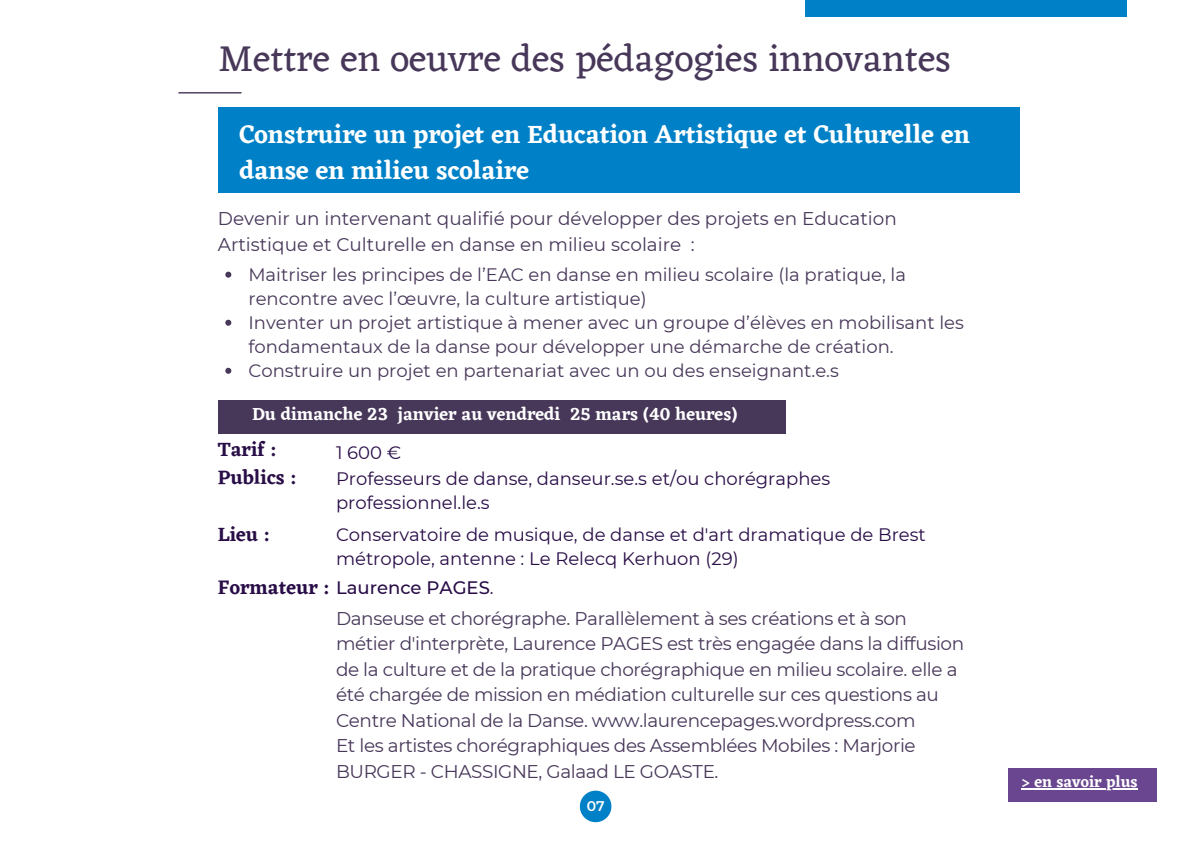
<style>
.page{position:relative;width:1191px;height:842px;background:#fff}
.page>*{position:absolute;margin:0;border:0;box-sizing:border-box;transform-origin:0 0}
.t1{font:38.2px "Eczar";color:#473759}
.t2{font:600 26px/36px "Eczar";color:#fff}
.t3{font:600 20px "Eczar";color:#280d47}
.t4{font:18.4px/25.6px "Montserrat";letter-spacing:-.02em;color:#473759}
.t5{font:18.4px/25.6px "Montserrat";color:#473759}
.t6{font:18px/24px "Montserrat";color:#473759}
.t7{font:18px/24px "Montserrat";color:#280d47}
.t8{font:600 18px "Eczar";color:#fff}
.t9{font:500 18px "Montserrat";color:#280d47}
.t10{font:600 16px "Eczar";color:#fff}
.t11{font:600 14px "Montserrat";color:#fff}
.s1{font-family:"Eczar";font-weight:600;font-size:20px}
.s2{font-weight:400}
</style>
<div class="page">
<div style="left:219px;top:107px;width:801px;height:86px;background:#0081c7"></div>
<hr style="left:178px;top:92px;width:64px;height:1px;background:#473759">
<div style="left:805px;top:0;width:322px;height:16px;background:#0081c7"></div>
<svg style="left:225px;top:272px;width:6px;height:6px"></svg>
<svg style="left:225px;top:320px;width:6px;height:6px"></svg>
<svg style="left:225px;top:368px;width:6px;height:6px"></svg>
<div style="left:219px;top:400px;width:567px;height:33px;background:#473759"></div>
<svg style="left:580px;top:790px;width:31px;height:32px"></svg>
<div style="left:1008px;top:768px;width:149px;height:33px;background:#69468f"></div>
<hr style="left:1021px;top:788px;width:117px;height:1px;background:#fff">
<h1 class="t1" style="left:219px;top:35px;width:734px">Mettre en oeuvre des pédagogies innovantes</h1>
<h2 class="t2" style="left:239px;top:116px;width:732px">Construire un projet en Education Artistique et Culturelle en danse en milieu scolaire</h2>
<p class="t5" style="left:218px;top:206px;width:681px">Devenir un intervenant qualifié pour développer des projets en Education<br>Artistique et Culturelle en danse en milieu scolaire :</p>
<p class="t6" style="left:248px;top:262px;width:717px">Maitriser les principes de l’EAC en danse en milieu scolaire (la pratique, la rencontre avec l’œuvre, la culture artistique)<br>Inventer un projet artistique à mener avec un groupe d’élèves en mobilisant les fondamentaux de la danse pour développer une démarche de création.<br>Construire un projet en partenariat avec un ou des enseignant.e.s</p>
<p class="t8" style="left:252px;top:403px;width:487px">Du dimanche 23 janvier au vendredi 25 mars (40 heures)</p>
<p class="t3" style="left:218px;top:437px;width:61px">Tarif :</p>
<p class="t7" style="left:336px;top:440px;width:67px">1 600 €</p>
<p class="t3" style="left:218px;top:465px;width:81px">Publics :</p>
<p class="t7" style="left:336px;top:466px;width:496px">Professeurs de danse, danseur.se.s et/ou chorégraphes professionnel.le.s</p>
<p class="t3" style="left:218px;top:522px;width:54px">Lieu :</p>
<p class="t7" style="left:336px;top:523px;width:591px">Conservatoire de musique, de danse et d'art dramatique de Brest métropole, antenne : Le Relecq Kerhuon (29)</p>
<p class="t9" style="left:218px;top:576px;width:277px"><span class="s1">Formateur :</span> Laurence PAGES<span class="s2">.</span></p>
<p class="t4" style="left:336px;top:605px;width:630px">Danseuse et chorégraphe. Parallèlement à ses créations et à son métier d'interprète, Laurence PAGES est très engagée dans la diffusion de la culture et de la pratique chorégraphique en milieu scolaire. elle a été chargée de mission en médiation culturelle sur ces questions au Centre National de la Danse. www.laurencepages.wordpress.com<br>Et les artistes chorégraphiques des Assemblées Mobiles : Marjorie BURGER - CHASSIGNE, Galaad LE GOASTE.</p>
<p class="t11" style="left:587px;top:797px;width:19px">07</p>
<p class="t10" style="left:1021px;top:772px;width:118px">&gt; en savoir plus</p>
</div>
